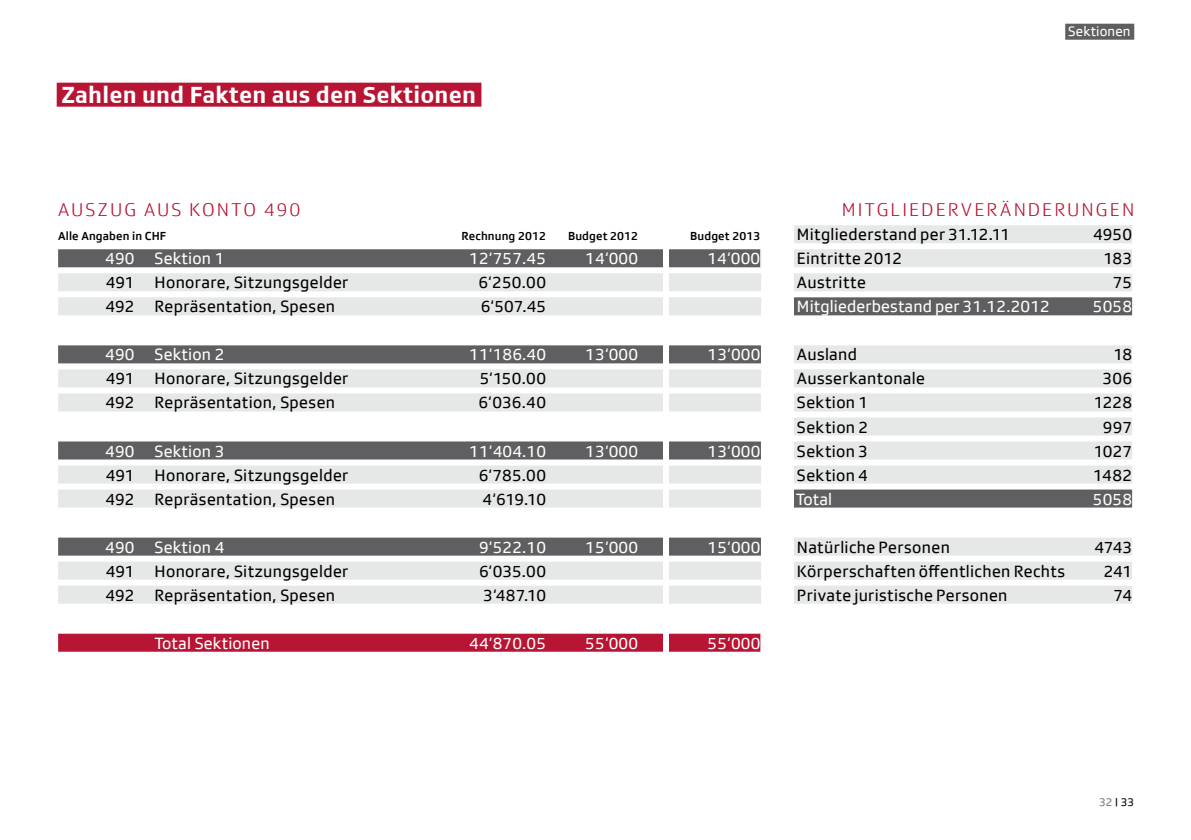
<style>
.page{position:relative;width:1191px;height:840px;background:#fff}
.page>*{position:absolute;margin:0;border:0;box-sizing:border-box;transform-origin:0 0}
.t1{font:700 24px "SRGSSR Type";letter-spacing:.01em;color:#fff}
.t2{font:300 19px "SRGSSR Type";letter-spacing:.105em;color:#b81434}
.t3{font:16.8px "SRGSSR Type";letter-spacing:.02em;color:#000}
.t4{font:16.8px "SRGSSR Type";letter-spacing:.01em;color:#fff}
.t5{font:14px "SRGSSR Type";letter-spacing:.01em;color:#fff}
.t6{font:500 12px "SRGSSR Type";letter-spacing:.01em;color:#000}
.t7{font:11.6px "SRGSSR Type";color:#000}
.s1{color:#5e5f61}
.s2{color:#79797b}
</style>
<div class="page">
<div style="left:57px;top:83px;width:424px;height:24px;background:#b81434"></div>
<div style="left:58px;top:249px;width:702px;height:18px;background:#5f5f62"></div>
<svg style="left:760px;top:249px;width:1px;height:18px"></svg>
<div style="left:58px;top:273px;width:703px;height:18px;background:#e6e7e7"></div>
<div style="left:58px;top:297px;width:703px;height:18px;background:#e6e7e7"></div>
<div style="left:58px;top:345px;width:703px;height:18px;background:#5f5f62"></div>
<div style="left:58px;top:369px;width:703px;height:18px;background:#e6e7e7"></div>
<div style="left:58px;top:393px;width:703px;height:18px;background:#e6e7e7"></div>
<div style="left:58px;top:441px;width:703px;height:18px;background:#5f5f62"></div>
<div style="left:58px;top:465px;width:703px;height:18px;background:#e6e7e7"></div>
<div style="left:58px;top:489px;width:703px;height:18px;background:#e6e7e7"></div>
<div style="left:58px;top:537px;width:703px;height:18px;background:#5f5f62"></div>
<div style="left:58px;top:561px;width:703px;height:18px;background:#e6e7e7"></div>
<div style="left:58px;top:585px;width:703px;height:18px;background:#e6e7e7"></div>
<div style="left:58px;top:633px;width:702px;height:18px;background:#b81434"></div>
<div style="left:663px;top:151px;width:6px;height:578px;background:#fff"></div>
<div style="left:794px;top:225px;width:338px;height:18px;background:#e6e7e7"></div>
<div style="left:794px;top:249px;width:338px;height:18px;background:#e6e7e7"></div>
<div style="left:794px;top:273px;width:338px;height:18px;background:#e6e7e7"></div>
<div style="left:794px;top:297px;width:338px;height:18px;background:#5f5f62"></div>
<div style="left:794px;top:345px;width:338px;height:18px;background:#e6e7e7"></div>
<div style="left:794px;top:369px;width:338px;height:18px;background:#e6e7e7"></div>
<div style="left:794px;top:393px;width:338px;height:18px;background:#e6e7e7"></div>
<div style="left:794px;top:417px;width:338px;height:18px;background:#e6e7e7"></div>
<div style="left:794px;top:441px;width:338px;height:18px;background:#e6e7e7"></div>
<div style="left:794px;top:465px;width:338px;height:18px;background:#e6e7e7"></div>
<div style="left:794px;top:489px;width:338px;height:18px;background:#5f5f62"></div>
<div style="left:794px;top:537px;width:338px;height:18px;background:#e6e7e7"></div>
<div style="left:794px;top:561px;width:338px;height:18px;background:#e6e7e7"></div>
<div style="left:794px;top:585px;width:338px;height:18px;background:#e6e7e7"></div>
<div style="left:1065px;top:24px;width:69px;height:16px;background:#5f5f62"></div>
<h1 class="t1" style="left:62px;top:80px;width:415px">Zahlen und Fakten aus den Sektionen</h1>
<p class="t5" style="left:1068px;top:23px;width:67px">Sektionen<span class="s1">.</span></p>
<p class="t2" style="left:58px;top:199px;width:244px">AUSZUG AUS KONTO 490</p>
<p class="t6" style="left:58px;top:229px;width:110px">Alle Angaben in CHF</p>
<p class="t6" style="left:461px;top:229px;width:86px">Rechnung 2012</p>
<p class="t6" style="left:568px;top:229px;width:72px">Budget 2012</p>
<p class="t6" style="left:690px;top:229px;width:72px">Budget 2013</p>
<p class="t4" style="left:105px;top:249px;width:121px">490 Sektion 1</p>
<p class="t4" style="left:469px;top:249px;width:78px">12‘757.45</p>
<p class="t4" style="left:585px;top:249px;width:54px">14‘000</p>
<p class="t4" style="left:707px;top:249px;width:54px">14‘000</p>
<p class="t3" style="left:106px;top:273px;width:244px">491 Honorare, Sitzungsgelder</p>
<p class="t3" style="left:478px;top:273px;width:69px">6‘250.00</p>
<p class="t3" style="left:105px;top:297px;width:231px">492 Repräsentation, Spesen</p>
<p class="t3" style="left:481px;top:297px;width:67px">6‘507.45</p>
<p class="t4" style="left:105px;top:345px;width:121px">490 Sektion 2</p>
<p class="t4" style="left:469px;top:345px;width:78px">11‘186.40</p>
<p class="t4" style="left:585px;top:345px;width:54px">13‘000</p>
<p class="t4" style="left:707px;top:345px;width:54px">13‘000</p>
<p class="t3" style="left:106px;top:369px;width:244px">491 Honorare, Sitzungsgelder</p>
<p class="t3" style="left:480px;top:369px;width:68px">5‘150.00</p>
<p class="t3" style="left:105px;top:393px;width:231px">492 Repräsentation, Spesen</p>
<p class="t3" style="left:478px;top:393px;width:69px">6‘036.40</p>
<p class="t4" style="left:105px;top:441px;width:121px">490 Sektion 3</p>
<p class="t4" style="left:469px;top:441px;width:78px">11‘404.10</p>
<p class="t4" style="left:585px;top:441px;width:54px">13‘000</p>
<p class="t4" style="left:707px;top:441px;width:54px">13‘000</p>
<p class="t3" style="left:106px;top:465px;width:244px">491 Honorare, Sitzungsgelder</p>
<p class="t3" style="left:479px;top:465px;width:69px">6‘785.00</p>
<p class="t3" style="left:105px;top:489px;width:231px">492 Repräsentation, Spesen</p>
<p class="t3" style="left:482px;top:489px;width:65px">4‘619.10</p>
<p class="t4" style="left:105px;top:537px;width:121px">490 Sektion 4</p>
<p class="t4" style="left:479px;top:537px;width:69px">9‘522.10</p>
<p class="t4" style="left:585px;top:537px;width:54px">15‘000</p>
<p class="t4" style="left:707px;top:537px;width:54px">15‘000</p>
<p class="t3" style="left:106px;top:561px;width:244px">491 Honorare, Sitzungsgelder</p>
<p class="t3" style="left:479px;top:561px;width:69px">6‘035.00</p>
<p class="t3" style="left:105px;top:585px;width:231px">492 Repräsentation, Spesen</p>
<p class="t3" style="left:483px;top:585px;width:64px">3‘487.10</p>
<p class="t4" style="left:154px;top:633px;width:117px">Total Sektionen</p>
<p class="t4" style="left:469px;top:633px;width:78px">44‘870.05</p>
<p class="t4" style="left:585px;top:633px;width:54px">55‘000</p>
<p class="t4" style="left:707px;top:633px;width:54px">55‘000</p>
<p class="t2" style="left:842px;top:199px;width:294px">MITGLIEDERVERÄNDERUNGEN</p>
<p class="t3" style="left:797px;top:225px;width:215px">Mitgliederstand per 31.12.11</p>
<p class="t3" style="left:1093px;top:225px;width:40px">4950</p>
<p class="t3" style="left:797px;top:249px;width:107px">Eintritte 2012</p>
<p class="t3" style="left:1103px;top:249px;width:30px">183</p>
<p class="t3" style="left:797px;top:273px;width:70px">Austritte</p>
<p class="t3" style="left:1113px;top:273px;width:21px">75</p>
<p class="t4" style="left:797px;top:297px;width:254px">Mitgliederbestand per 31.12.2012</p>
<p class="t4" style="left:1092px;top:297px;width:41px">5058</p>
<p class="t3" style="left:797px;top:345px;width:62px">Ausland</p>
<p class="t3" style="left:1113px;top:345px;width:20px">18</p>
<p class="t3" style="left:797px;top:369px;width:130px">Ausserkantonale</p>
<p class="t3" style="left:1102px;top:369px;width:31px">306</p>
<p class="t3" style="left:797px;top:393px;width:73px">Sektion 1</p>
<p class="t3" style="left:1093px;top:393px;width:40px">1228</p>
<p class="t3" style="left:797px;top:417px;width:73px">Sektion 2</p>
<p class="t3" style="left:1102px;top:417px;width:31px">997</p>
<p class="t3" style="left:797px;top:441px;width:73px">Sektion 3</p>
<p class="t3" style="left:1093px;top:441px;width:40px">1027</p>
<p class="t3" style="left:797px;top:465px;width:73px">Sektion 4</p>
<p class="t3" style="left:1093px;top:465px;width:40px">1482</p>
<p class="t4" style="left:795px;top:489px;width:38px">Total</p>
<p class="t4" style="left:1092px;top:489px;width:41px">5058</p>
<p class="t3" style="left:797px;top:537px;width:154px">Natürliche Personen</p>
<p class="t3" style="left:1094px;top:537px;width:39px">4743</p>
<p class="t3" style="left:797px;top:561px;width:270px">Körperschaften öffentlichen Rechts</p>
<p class="t3" style="left:1103px;top:561px;width:30px">241</p>
<p class="t3" style="left:797px;top:585px;width:212px">Private juristische Personen</p>
<p class="t3" style="left:1113px;top:585px;width:20px">74</p>
<p class="t7" style="left:1099px;top:794px;width:37px"><span class="s2">32</span> | 33</p>
</div>
